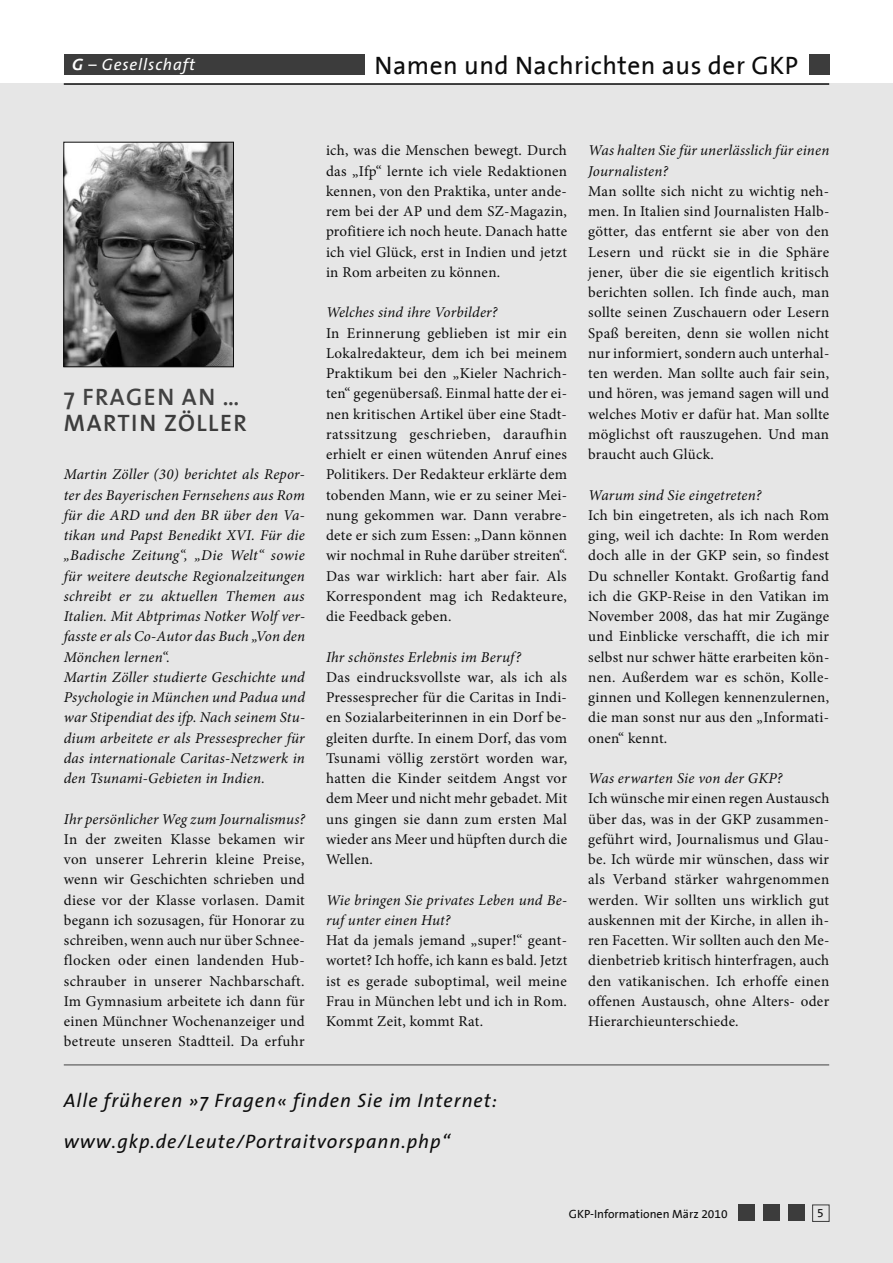
<style>
.page{position:relative;width:893px;height:1263px;background:#fff}
.page>*{position:absolute;margin:0;border:0;box-sizing:border-box;transform-origin:0 0}
.t1{font:25.5px "The Sans B5 Plain";color:#0c0c0c}
.t2{font:600 24px "The Sans";color:#424242}
.t3{font:600 24px "The Sans";color:#3c3c3c}
.t4{font:italic 19.5px/40.5px "The Sans";letter-spacing:.05em;color:#0c0c0c}
.t5{font:italic 16.5px "The Sans";letter-spacing:.05em;color:#fff}
.t6{font:15px/20.2px "Minion Pro";letter-spacing:.02em;color:#0c0c0c;text-align:justify}
.t7{font:italic 15px/20.2px "Minion Pro";letter-spacing:.015em;color:#0c0c0c}
.t8{font:12px "The Sans B5 Plain";color:#0c0c0c}
.s1{font-weight:700}
</style>
<div class="page">
<div style="left:0;top:84px;width:892px;height:1179px;background:#e6e6e6"></div>
<hr style="left:64px;top:1064px;width:765px;height:1px;background:#424242">
<img style="left:65px;top:144px;width:167px;height:221px">
<div style="left:63px;top:142px;width:171px;height:225px;border:1px solid #0c0c0c"></div>
<div style="left:809px;top:54px;width:20px;height:20px;background:#3c3c3c"></div>
<div style="left:64px;top:54px;width:300px;height:20px;background:#3c3c3c"></div>
<hr style="left:64px;top:83px;width:765px;height:2px;background:#0c0c0c">
<div style="left:738px;top:1204px;width:17px;height:17px;background:#3c3c3c"></div>
<div style="left:788px;top:1204px;width:16px;height:17px;background:#3c3c3c"></div>
<div style="left:763px;top:1204px;width:17px;height:17px;background:#3c3c3c"></div>
<div style="left:812px;top:1204px;width:17px;height:18px;border:1px solid #3c3c3c"></div>
<p class="t5" style="left:72px;top:50px;width:124px"><span class="s1">!</span> – Gesellschaft</p>
<h1 class="t1" style="left:374px;top:55px;width:425px">!"#$%&amp;'%(&amp;!")*+,)*-$%&amp;"'.&amp;($+&amp;/01</h1>
<h2 class="t2" style="left:64px;top:387px;width:190px">!"#$%&amp;'("%(")""</h2>
<h2 class="t3" style="left:64px;top:413px;width:184px">*%$+,( -.//'$</h2>
<p class="t7" style="left:64px;top:464px;width:243px">Martin Zöller (30) berichtet als Repor&shy;ter des Bayerischen Fernsehens aus Rom für die ARD und den BR über den Va&shy;tikan und Papst Benedikt XVI. Für die „Badische Zeitung“, „Die Welt“ sowie für weitere deutsche Regionalzeitungen schreibt er zu aktuellen Themen aus Italien. Mit Abtprimas Notker Wolf ver&shy;fasste er als Co-Autor das Buch „Von den Mönchen lernen“.<br>Martin Zöller studierte Geschichte und Psychologie in München und Padua und war Stipendiat des ifp. Nach seinem Stu&shy;dium arbeitete er als Pressesprecher für das internationale Caritas-Netzwerk in den Tsunami-Gebieten in Indien.</p>
<p class="t7" style="left:64px;top:809px;width:243px">Ihr persönlicher Weg zum Journalismus?</p>
<p class="t6" style="left:64px;top:829px;width:243px">In der zweiten Klasse bekamen wir von unserer Lehrerin kleine Preise, wenn wir Geschichten schrieben und diese vor der Klasse vorlasen. Damit begann ich sozusagen, für Honorar zu schreiben, wenn auch nur über Schnee&shy;flocken oder einen landenden Hub&shy;schrauber in unserer Nachbarschaft.<br>Im Gymnasium arbeitete ich dann für einen Münchner Wochenanzeiger und betreute unseren Stadtteil. Da erfuhr</p>
<p class="t6" style="left:326px;top:140px;width:243px">ich, was die Menschen bewegt. Durch das „Ifp“ lernte ich viele Redaktionen kennen, von den Praktika, unter ande&shy;rem bei der AP und dem SZ-Magazin, profitiere ich noch heute. Danach hatte ich viel Glück, erst in Indien und jetzt in Rom arbeiten zu können.</p>
<p class="t7" style="left:326px;top:302px;width:173px">Welches sind ihre Vorbilder?</p>
<p class="t6" style="left:326px;top:323px;width:243px">In Erinnerung geblieben ist mir ein Lokalredakteur, dem ich bei meinem Praktikum bei den „Kieler Nachrich&shy;ten“ gegenübersaß. Einmal hatte der ei&shy;nen kritischen Artikel über eine Stadt&shy;ratssitzung geschrieben, daraufhin erhielt er einen wütenden Anruf eines Politikers. Der Redakteur erklärte dem tobenden Mann, wie er zu seiner Mei&shy;nung gekommen war. Dann verabre&shy;dete er sich zum Essen: „Dann können wir nochmal in Ruhe darüber streiten“.<br>Das war wirklich: hart aber fair. Als Korrespondent mag ich Redakteure, die Feedback geben.</p>
<p class="t7" style="left:326px;top:647px;width:196px">Ihr schönstes Erlebnis im Beruf?</p>
<p class="t6" style="left:326px;top:667px;width:243px">Das eindrucksvollste war, als ich als Pressesprecher für die Caritas in Indi&shy;en Sozialarbeiterinnen in ein Dorf be&shy;gleiten durfte. In einem Dorf, das vom Tsunami völlig zerstört worden war, hatten die Kinder seitdem Angst vor dem Meer und nicht mehr gebadet. Mit uns gingen sie dann zum ersten Mal wieder ans Meer und hüpften durch die Wellen.</p>
<p class="t7" style="left:326px;top:890px;width:243px">Wie bringen Sie privates Leben und Be&shy;ruf unter einen Hut?</p>
<p class="t6" style="left:326px;top:930px;width:243px">Hat da jemals jemand „super!“ geant&shy;wortet? Ich hoffe, ich kann es bald. Jetzt ist es gerade suboptimal, weil meine Frau in München lebt und ich in Rom.<br>Kommt Zeit, kommt Rat.</p>
<h3 class="t4" style="left:64px;top:1080px;width:435px">Alle früheren »7 Fragen« finden Sie im Internet: www.gkp.de/Leute/Portraitvorspann.php“</h3>
<p class="t7" style="left:588px;top:140px;width:243px">Was halten Sie für unerlässlich für einen<br>Journalisten?</p>
<p class="t6" style="left:588px;top:181px;width:243px">Man sollte sich nicht zu wichtig neh&shy;men. In Italien sind Journalisten Halb&shy;götter, das entfernt sie aber von den Lesern und rückt sie in die Sphäre jener, über die sie eigentlich kritisch berichten sollen. Ich finde auch, man sollte seinen Zuschauern oder Lesern Spaß bereiten, denn sie wollen nicht nur informiert, sondern auch unterhal&shy;ten werden. Man sollte auch fair sein, und hören, was jemand sagen will und welches Motiv er dafür hat. Man sollte möglichst oft rauszugehen. Und man braucht auch Glück.</p>
<p class="t7" style="left:588px;top:485px;width:175px">Warum sind Sie eingetreten?</p>
<p class="t6" style="left:588px;top:505px;width:243px">Ich bin eingetreten, als ich nach Rom ging, weil ich dachte: In Rom werden doch alle in der GKP sein, so findest Du schneller Kontakt. Großartig fand ich die GKP-Reise in den Vatikan im November 2008, das hat mir Zugänge und Einblicke verschafft, die ich mir selbst nur schwer hätte erarbeiten kön&shy;nen. Außerdem war es schön, Kolle&shy;ginnen und Kollegen kennenzulernen, die man sonst nur aus den „Informati&shy;onen“ kennt.</p>
<p class="t7" style="left:588px;top:768px;width:196px">Was erwarten Sie von der GKP?</p>
<p class="t6" style="left:588px;top:788px;width:243px">Ich wünsche mir einen regen Austausch über das, was in der GKP zusammen&shy;geführt wird, Journalismus und Glau&shy;be. Ich würde mir wünschen, dass wir als Verband stärker wahrgenommen werden. Wir sollten uns wirklich gut auskennen mit der Kirche, in allen ih&shy;ren Facetten. Wir sollten auch den Me&shy;dienbetrieb kritisch hinterfragen, auch den vatikanischen. Ich erhoffe einen offenen Austausch, ohne Alters- oder Hierarchieunterschiede.</p>
<p class="t8" style="left:569px;top:1208px;width:160px">/0134%56+#"-,6%$%&amp;78+9&amp;:;&lt;;</p>
<p class="t8" style="left:817px;top:1208px;width:8px">2</p>
</div>
